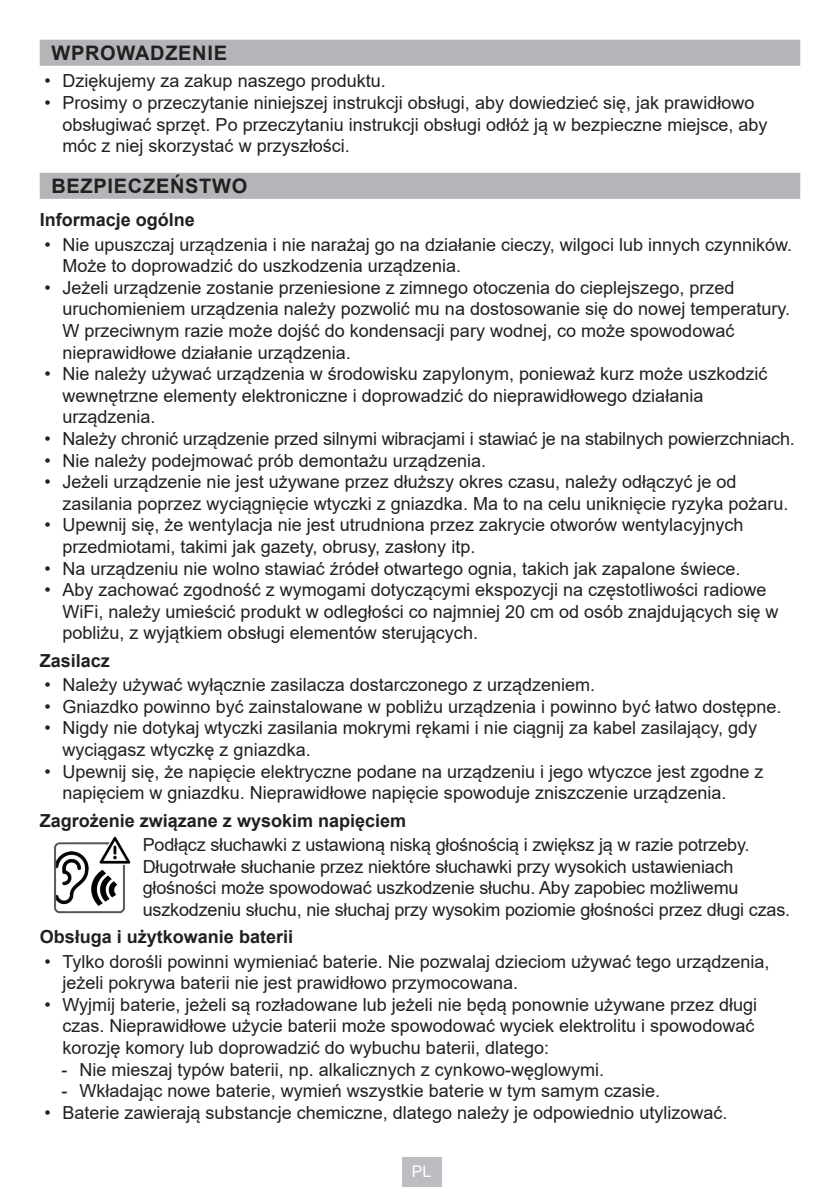
<style>
.page{position:relative;width:840px;height:1191px;background:#fff}
.page>*{position:absolute;margin:0;border:0;box-sizing:border-box;transform-origin:0 0}
.t1{font:700 20px "Arial";letter-spacing:.035em;color:#231f20}
.t2{font:18px/21.6px "Arial";color:#231f20}
.t3{font:700 18px "Arial";color:#231f20}
.t4{font:16px "Arial";color:#fff}
</style>
<div class="page">
<div style="left:401px;top:1157px;width:40px;height:29px;background:#bcbdc0"></div>
<div style="left:40px;top:40px;width:759px;height:26px;background:#b4b5b8"></div>
<div style="left:40px;top:173px;width:759px;height:26px;background:#b4b5b8"></div>
<img style="left:54px;top:836px;width:77px;height:78px">
<p class="t1" style="left:51px;top:39px;width:177px">WPROWADZENIE</p>
<p class="t2" style="left:44px;top:70px;width:343px">• Dziękujemy za zakup naszego produktu.</p>
<p class="t2" style="left:62px;top:92px;width:706px;text-indent:-18px">• Prosimy o przeczytanie niniejszej instrukcji obsługi, aby dowiedzieć się, jak prawidłowo obsługiwać sprzęt. Po przeczytaniu instrukcji obsługi odłóż ją w bezpieczne miejsce, aby móc z niej skorzystać w przyszłości.</p>
<p class="t1" style="left:51px;top:172px;width:197px">BEZPIECZEŃSTWO</p>
<p class="t3" style="left:40px;top:207px;width:157px">Informacje ogólne</p>
<p class="t2" style="left:62px;top:233px;width:731px;text-indent:-18px">• Nie upuszczaj urządzenia i nie narażaj go na działanie cieczy, wilgoci lub innych czynników.<br>Może to doprowadzić do uszkodzenia urządzenia.</p>
<p class="t2" style="left:62px;top:276px;width:729px;text-indent:-18px">• Jeżeli urządzenie zostanie przeniesione z zimnego otoczenia do cieplejszego, przed uruchomieniem urządzenia należy pozwolić mu na dostosowanie się do nowej temperatury.<br>W przeciwnym razie może dojść do kondensacji pary wodnej, co może spowodować nieprawidłowe działanie urządzenia.</p>
<p class="t2" style="left:62px;top:363px;width:706px;text-indent:-18px">• Nie należy używać urządzenia w środowisku zapylonym, ponieważ kurz może uszkodzić wewnętrzne elementy elektroniczne i doprowadzić do nieprawidłowego działania urządzenia.</p>
<p class="t2" style="left:44px;top:428px;width:751px">• Należy chronić urządzenie przed silnymi wibracjami i stawiać je na stabilnych powierzchniach.</p>
<p class="t2" style="left:44px;top:449px;width:443px">• Nie należy podejmować prób demontażu urządzenia.</p>
<p class="t2" style="left:62px;top:471px;width:727px;text-indent:-18px">• Jeżeli urządzenie nie jest używane przez dłuższy okres czasu, należy odłączyć je od zasilania poprzez wyciągnięcie wtyczki z gniazdka. Ma to na celu uniknięcie ryzyka pożaru.</p>
<p class="t2" style="left:62px;top:514px;width:682px;text-indent:-18px">• Upewnij się, że wentylacja nie jest utrudniona przez zakrycie otworów wentylacyjnych przedmiotami, takimi jak gazety, obrusy, zasłony itp.</p>
<p class="t2" style="left:44px;top:557px;width:697px">• Na urządzeniu nie wolno stawiać źródeł otwartego ognia, takich jak zapalone świece.</p>
<p class="t2" style="left:62px;top:579px;width:717px;text-indent:-18px">• Aby zachować zgodność z wymogami dotyczącymi ekspozycji na częstotliwości radiowe<br>WiFi, należy umieścić produkt w odległości co najmniej 20 cm od osób znajdujących się w pobliżu, z wyjątkiem obsługi elementów sterujących.</p>
<p class="t3" style="left:40px;top:648px;width:72px">Zasilacz</p>
<p class="t2" style="left:44px;top:674px;width:552px">• Należy używać wyłącznie zasilacza dostarczonego z urządzeniem.</p>
<p class="t2" style="left:44px;top:695px;width:738px">• Gniazdko powinno być zainstalowane w pobliżu urządzenia i powinno być łatwo dostępne.</p>
<p class="t2" style="left:62px;top:717px;width:695px;text-indent:-18px">• Nigdy nie dotykaj wtyczki zasilania mokrymi rękami i nie ciągnij za kabel zasilający, gdy wyciągasz wtyczkę z gniazdka.</p>
<p class="t2" style="left:62px;top:760px;width:702px;text-indent:-18px">• Upewnij się, że napięcie elektryczne podane na urządzeniu i jego wtyczce jest zgodne z napięciem w gniazdku. Nieprawidłowe napięcie spowoduje zniszczenie urządzenia.</p>
<p class="t3" style="left:40px;top:807px;width:368px">Zagrożenie związane z wysokim napięciem</p>
<p class="t2" style="left:143px;top:833px;width:648px">Podłącz słuchawki z ustawioną niską głośnością i zwiększ ją w razie potrzeby.<br>Długotrwałe słuchanie przez niektóre słuchawki przy wysokich ustawieniach głośności może spowodować uszkodzenie słuchu. Aby zapobiec możliwemu uszkodzeniu słuchu, nie słuchaj przy wysokim poziomie głośności przez długi czas.</p>
<p class="t3" style="left:40px;top:924px;width:255px">Obsługa i użytkowanie baterii</p>
<p class="t2" style="left:62px;top:950px;width:708px;text-indent:-18px">• Tylko dorośli powinni wymieniać baterie. Nie pozwalaj dzieciom używać tego urządzenia, jeżeli pokrywa baterii nie jest prawidłowo przymocowana.</p>
<p class="t2" style="left:62px;top:993px;width:696px;text-indent:-18px">• Wyjmij baterie, jeżeli są rozładowane lub jeżeli nie będą ponownie używane przez długi czas. Nieprawidłowe użycie baterii może spowodować wyciek elektrolitu i spowodować korozję komory lub doprowadzić do wybuchu baterii, dlatego:</p>
<p class="t2" style="left:61px;top:1058px;width:544px">- Nie mieszaj typów baterii, np. alkalicznych z cynkowo-węglowymi.</p>
<p class="t2" style="left:61px;top:1080px;width:600px">- Wkładając nowe baterie, wymień wszystkie baterie w tym samym czasie.</p>
<p class="t2" style="left:44px;top:1101px;width:684px">• Baterie zawierają substancje chemiczne, dlatego należy je odpowiednio utylizować.</p>
<p class="t4" style="left:411px;top:1160px;width:21px">PL</p>
</div>
